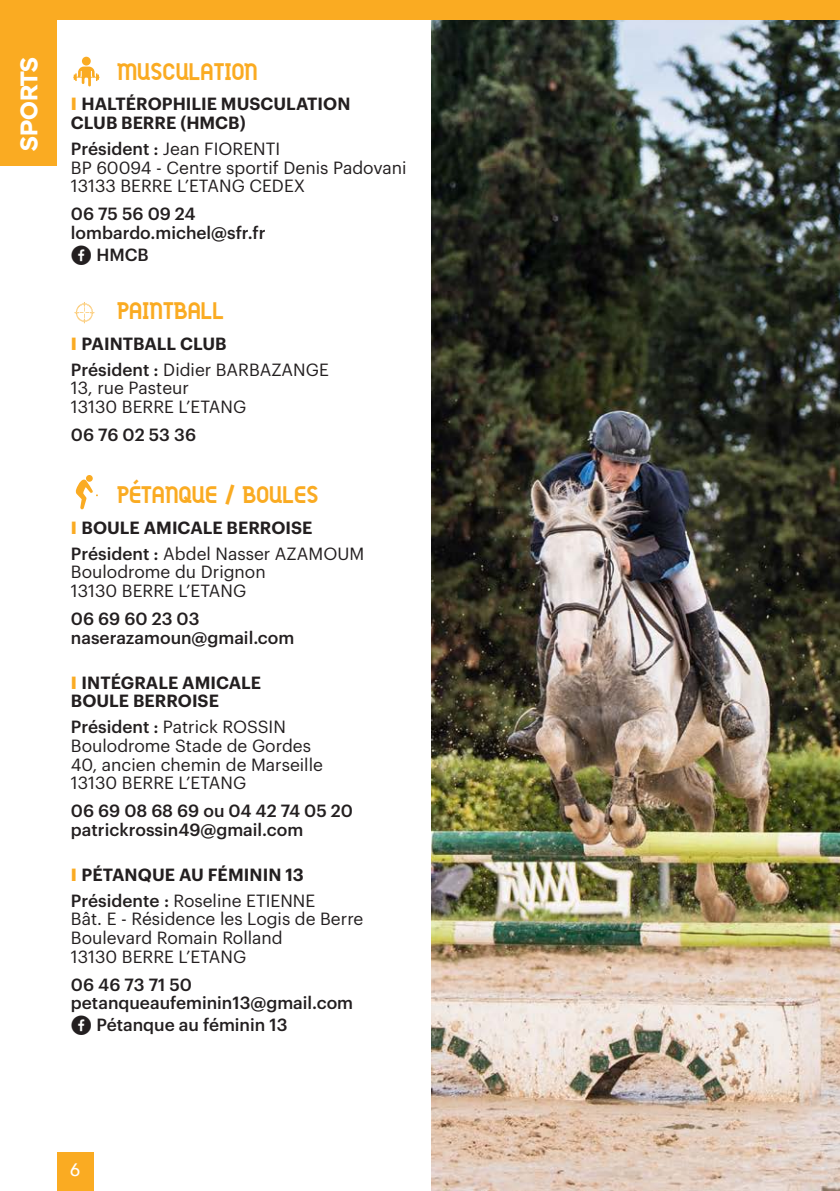
<style>
.page{position:relative;width:840px;height:1191px;background:#fff}
.page>*{position:absolute;margin:0;border:0;box-sizing:border-box;transform-origin:0 0}
.t1{font:24px "Gilbert Bold Preview 4";color:#faab22}
.t2{font:700 24px "Stem";color:#fff}
.t3{font:500 18px "Avenir";color:#fff}
.t4{font:17.2px/18.6px "Graphik";color:#231f20}
.t5{font:500 17.2px/18.6px "Graphik";color:#231f20}
.t6{font:600 17.2px/18.6px "Graphik";color:#231f20}
.s1{font-weight:700;color:#faab22}
.s2{font-weight:500}
.s3{font-family:"Social Shapes";font-weight:400}
.s4{font-weight:600}
.s5{font-weight:400}
</style>
<div class="page">
<img style="left:431px;top:20px;width:408px;height:1171px">
<div style="left:57px;top:1152px;width:37px;height:39px;background:#faab22"></div>
<div style="left:0;top:0;width:839px;height:20px;background:#faab22"></div>
<div style="left:0;top:19px;width:56px;height:147px;background:#faab22"></div>
<svg style="left:75px;top:302px;width:19px;height:21px"></svg>
<div style="left:86px;top:475px;width:7px;height:7px;background:#faab22;border-radius:50%"></div>
<svg style="left:76px;top:477px;width:22px;height:32px"></svg>
<svg style="left:73px;top:57px;width:27px;height:29px"></svg>
<h1 class="t2" style="left:14px;top:151px;width:96px;rotate:-90deg">SPORTS</h1>
<h1 class="t1" style="left:117px;top:50px;width:142px">MUSCULATION</h1>
<p class="t6" style="left:71px;top:93px;width:281px"><span class="s1">I</span> HALTÉROPHILIE MUSCULATION<br>CLUB BERRE (HMCB)</p>
<p class="t4" style="left:71px;top:138px;width:337px"><span class="s2">Président :</span> Jean FIORENTI<br>BP 60094 - Centre sportif Denis Padovani<br>13133 BERRE L’ETANG CEDEX</p>
<p class="t5" style="left:71px;top:203px;width:196px">06 75 56 09 24 lombardo.michel@sfr.fr</p>
<p class="t5" style="left:71px;top:244px;width:79px"><span class="s3">G</span> HMCB</p>
<h1 class="t1" style="left:117px;top:290px;width:109px">PAINTBALL</h1>
<p class="t4" style="left:71px;top:329px;width:259px;line-height:26px"><span class="s1">I</span> <span class="s4">PAINTBALL CLUB<br></span><span class="s2">Président :</span> Didier BARBAZANGE</p>
<p class="t4" style="left:71px;top:377px;width:177px">13, rue Pasteur<br>13130 BERRE L’ETANG</p>
<p class="t5" style="left:71px;top:424px;width:127px">06 76 02 53 36</p>
<h1 class="t1" style="left:117px;top:474px;width:203px">PÉTANQUE / BOULES</h1>
<p class="t6" style="left:71px;top:513px;width:295px;line-height:26px"><span class="s1">I</span> BOULE AMICALE BERROISE<br><span class="s2">Président :</span> <span class="s5">Abdel Nasser AZAMOUM</span></p>
<p class="t4" style="left:71px;top:561px;width:196px">Boulodrome du Drignon<br>13130 BERRE L’ETANG</p>
<p class="t5" style="left:71px;top:608px;width:225px">06 69 60 23 03 naserazamoun@gmail.com</p>
<p class="t6" style="left:71px;top:671px;width:192px"><span class="s1">I</span> INTÉGRALE AMICALE<br>BOULE BERROISE</p>
<p class="t4" style="left:71px;top:716px;width:253px"><span class="s2">Président :</span> Patrick ROSSIN<br>Boulodrome Stade de Gordes<br>40, ancien chemin de Marseille<br>13130 BERRE L’ETANG</p>
<p class="t5" style="left:71px;top:800px;width:283px">06 69 08 68 69 ou 04 42 74 05 20 patrickrossin49@gmail.com</p>
<p class="t6" style="left:71px;top:860px;width:246px;line-height:26px"><span class="s1">I</span> PÉTANQUE AU FÉMININ 13<br><span class="s2">Présidente :</span> <span class="s5">Roseline ETIENNE</span></p>
<p class="t4" style="left:71px;top:908px;width:294px">Bât. E - Résidence les Logis de Berre<br>Boulevard Romain Rolland<br>13130 BERRE L’ETANG</p>
<p class="t5" style="left:71px;top:973px;width:283px">06 46 73 71 50 petanqueaufeminin13@gmail.com</p>
<p class="t5" style="left:71px;top:1014px;width:218px"><span class="s3">G</span> Pétanque au féminin 13</p>
<p class="t3" style="left:70px;top:1158px;width:12px">6</p>
</div>
